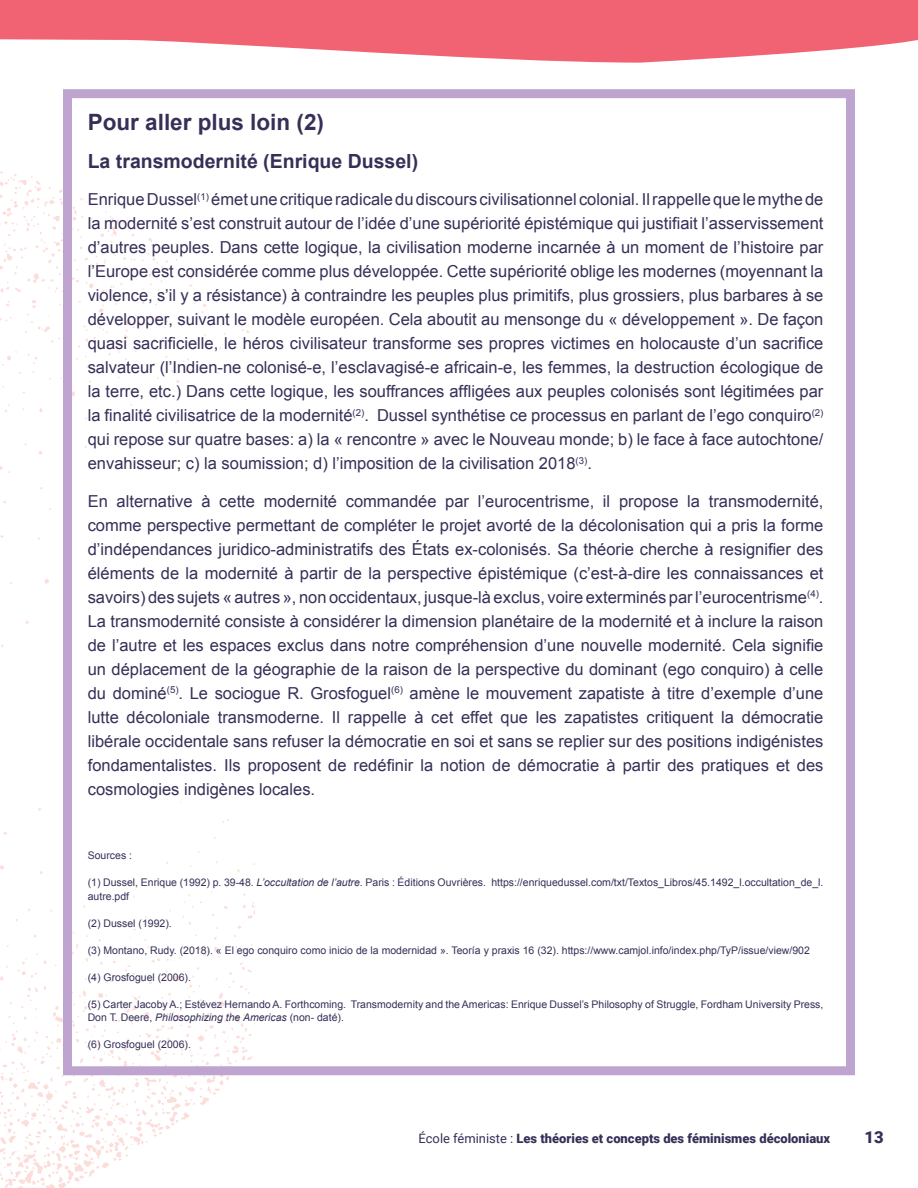
<style>
.page{position:relative;width:918px;height:1188px;background:#fff}
.page>*{position:absolute;margin:0;border:0;box-sizing:border-box;transform-origin:0 0}
.t1{font:700 22.5px "Arial";color:#372f57}
.t2{font:700 19.5px "Arial";color:#372f57}
.t3{font:16.5px/24px "Arial";color:#372f57;text-align:justify}
.t4{font:900 16.5px "Roboto";color:#372f57}
.t5{font:900 12.9px "Roboto";color:#372f57}
.t6{font:10.5px/13.5px "Arial";color:#372f57}
.s1{font-style:italic}
.s2{font-weight:400}
</style>
<div class="page">
<img style="left:0;top:171px;width:255px;height:1017px">
<div style="left:63px;top:89px;width:792px;height:986px;border:9px solid #bea4cf"></div>
<svg style="left:0;top:0;width:918px;height:63px;fill:#f16372"></svg>
<h1 class="t1" style="left:88px;top:108px;width:238px">Pour aller plus loin (2)</h1>
<p class="t2" style="left:88px;top:148px;width:332px">La transmodernité (Enrique Dussel)</p>
<p class="t3" style="left:88px;top:188px;width:737px">Enrique Dussel<sup>(1)</sup> émet une critique radicale du discours civilisationnel colonial. Il rappelle que le mythe de la modernité s’est construit autour de l’idée d’une supériorité épistémique qui justifiait l’asservissement d’autres peuples. Dans cette logique, la civilisation moderne incarnée à un moment de l’histoire par l’Europe est considérée comme plus développée. Cette supériorité oblige les modernes (moyennant la violence, s’il y a résistance) à contraindre les peuples plus primitifs, plus grossiers, plus barbares à se développer, suivant le modèle européen. Cela aboutit au mensonge du « développement ». De façon quasi sacrificielle, le héros civilisateur transforme ses propres victimes en holocauste d’un sacrifice salvateur (l’Indien-ne colonisé-e, l’esclavagisé-e africain-e, les femmes, la destruction écologique de la terre, etc.) Dans cette logique, les souffrances affligées aux peuples colonisés sont légitimées par la finalité civilisatrice de la modernité<sup>(2)</sup>. Dussel synthétise ce processus en parlant de l’ego conquiro<sup>(2) </sup>qui repose sur quatre bases: a) la « rencontre » avec le Nouveau monde; b) le face à face autochtone/ envahisseur; c) la soumission; d) l’imposition de la civilisation 2018<sup>(3)</sup>.</p>
<p class="t3" style="left:88px;top:489px;width:737px">En alternative à cette modernité commandée par l’eurocentrisme, il propose la transmodernité, comme perspective permettant de compléter le projet avorté de la décolonisation qui a pris la forme d’indépendances juridico-administratifs des États ex-colonisés. Sa théorie cherche à resignifier des éléments de la modernité à partir de la perspective épistémique (c’est-à-dire les connaissances et savoirs) des sujets « autres », non occidentaux, jusque-là exclus, voire exterminés par l’eurocentrisme<sup>(4)</sup>.<br>La transmodernité consiste à considérer la dimension planétaire de la modernité et à inclure la raison de l’autre et les espaces exclus dans notre compréhension d’une nouvelle modernité. Cela signifie un déplacement de la géographie de la raison de la perspective du dominant (ego conquiro) à celle du dominé<sup>(5)</sup>. Le sociogue R. Grosfoguel<sup>(6)</sup> amène le mouvement zapatiste à titre d’exemple d’une lutte décoloniale transmoderne. Il rappelle à cet effet que les zapatistes critiquent la démocratie libérale occidentale sans refuser la démocratie en soi et sans se replier sur des positions indigénistes fondamentalistes. Ils proposent de redéfinir la notion de démocratie à partir des pratiques et des cosmologies indigènes locales.</p>
<p class="t6" style="left:88px;top:849px;width:46px">Sources :</p>
<p class="t6" style="left:88px;top:876px;width:737px">(1) Dussel, Enrique (1992) p. 39-48. <span class="s1">L’occultation de l’autre</span>. Paris : Éditions Ouvrières. https://enriquedussel.com/txt/Textos_Libros/45.1492_l.occultation_de_l. autre.pdf</p>
<p class="t6" style="left:88px;top:916px;width:86px">(2) Dussel (1992).</p>
<p class="t6" style="left:88px;top:943px;width:724px">(3) Montano, Rudy. (2018). « El ego conquiro como inicio de la modernidad ». Teoría y praxis 16 (32). https://www.camjol.info/index.php/TyP/issue/view/902</p>
<p class="t6" style="left:88px;top:970px;width:105px">(4) Grosfoguel (2006).</p>
<p class="t6" style="left:88px;top:997px;width:737px">(5) Carter Jacoby A.; Estévez Hernando A. Forthcoming. Transmodernity and the Americas: Enrique Dussel’s Philosophy of Struggle, Fordham University Press,<br>Don T. Deere, <span class="s1">Philosophizing the Americas</span> (non- daté).</p>
<p class="t6" style="left:88px;top:1038px;width:105px">(6) Grosfoguel (2006).</p>
<p class="t5" style="left:419px;top:1129px;width:413px"><span class="s2">École féministe :</span> Les théories et concepts des féminismes décoloniaux</p>
<p class="t4" style="left:865px;top:1125px;width:21px">13</p>
</div>
